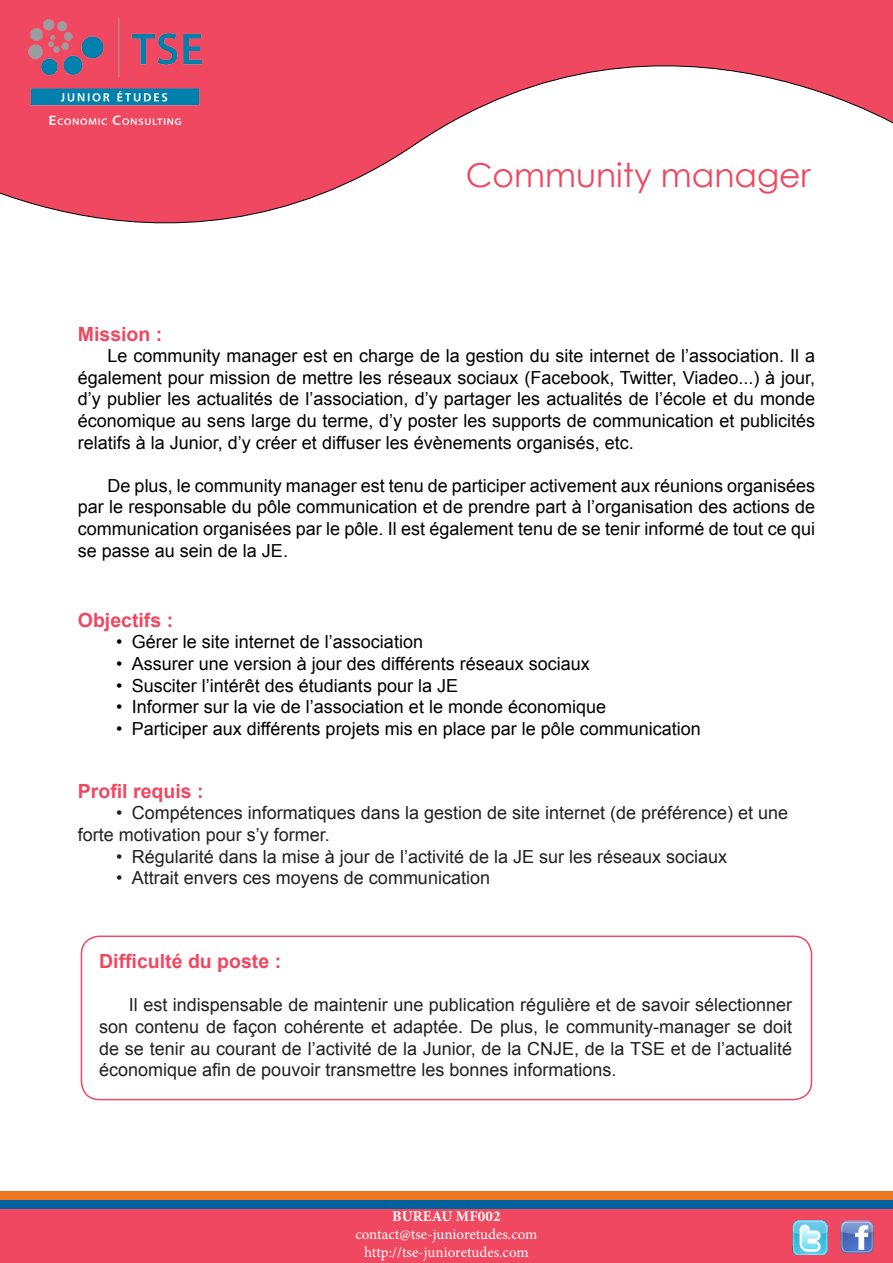
<style>
.page{position:relative;width:893px;height:1263px;background:#fff}
.page>*{position:absolute;margin:0;border:0;box-sizing:border-box;transform-origin:0 0}
.t1{font:33px "Century Gothic";color:#ef4860}
.t2{font:700 19.5px "Arial";color:#ef4860}
.t3{font:18px/21.6px "Arial";color:#000;text-align:justify}
.t4{font:18px/21.6px "Arial";color:#231f20}
.t5{font:15px "Minion Pro";color:#fff}
.t6{font:700 15px "Minion Pro";letter-spacing:.01em;color:#fff}
</style>
<div class="page">
<svg style="left:0;top:0;width:893px;height:224px"></svg>
<div style="left:81px;top:935px;width:731px;height:165px;border:2px solid #ef4860;border-radius:18px"></div>
<img style="left:22px;top:12px;width:185px;height:122px">
<div style="left:0;top:1209px;width:893px;height:54px;background:#ef4860"></div>
<div style="left:0;top:1200px;width:893px;height:9px;background:#00629d"></div>
<div style="left:0;top:1191px;width:893px;height:9px;background:#ed7623"></div>
<img style="left:792px;top:1220px;width:36px;height:35px">
<img style="left:839px;top:1220px;width:35px;height:35px">
<p class="t1" style="left:466px;top:152px;width:346px">Community manager</p>
<p class="t2" style="left:78px;top:321px;width:86px">Mission :</p>
<p class="t3" style="left:78px;top:345px;width:739px;text-indent:30px">Le community manager est en charge de la gestion du site internet de l’association. Il a également pour mission de mettre les réseaux sociaux (Facebook, Twitter, Viadeo...) à jour, d’y publier les actualités de l’association, d’y partager les actualités de l’école et du monde économique au sens large du terme, d’y poster les supports de communication et publicités relatifs à la Junior, d’y créer et diffuser les évènements organisés, etc.</p>
<p class="t3" style="left:78px;top:475px;width:739px;text-indent:30px">De plus, le community manager est tenu de participer activement aux réunions organisées par le responsable du pôle communication et de prendre part à l’organisation des actions de communication organisées par le pôle. Il est également tenu de se tenir informé de tout ce qui se passe au sein de la JE.</p>
<p class="t2" style="left:78px;top:607px;width:97px">Objectifs :</p>
<p class="t3" style="left:116px;top:631px;width:308px">• Gérer le site internet de l’association</p>
<p class="t3" style="left:116px;top:653px;width:475px">• Assurer une version à jour des différents réseaux sociaux</p>
<p class="t3" style="left:116px;top:675px;width:343px">• Susciter l’intérêt des étudiants pour la JE</p>
<p class="t3" style="left:116px;top:696px;width:491px">• Informer sur la vie de l’association et le monde économique</p>
<p class="t3" style="left:116px;top:718px;width:586px">• Participer aux différents projets mis en place par le pôle communication</p>
<p class="t2" style="left:78px;top:778px;width:127px">Profil requis :</p>
<p class="t4" style="left:78px;top:802px;width:712px;text-indent:38px">• Compétences informatiques dans la gestion de site internet (de préférence) et une forte motivation pour s’y former.</p>
<p class="t4" style="left:116px;top:846px;width:612px">• Régularité dans la mise à jour de l’activité de la JE sur les réseaux sociaux</p>
<p class="t4" style="left:116px;top:867px;width:375px">• Attrait envers ces moyens de communication</p>
<p class="t2" style="left:99px;top:948px;width:184px">Difficulté du poste :</p>
<p class="t4" style="left:99px;top:994px;width:694px;text-align:justify;text-indent:30px">Il est indispensable de maintenir une publication régulière et de savoir sélectionner son contenu de façon cohérente et adaptée. De plus, le community-manager se doit de se tenir au courant de l’activité de la Junior, de la CNJE, de la TSE et de l’actualité économique afin de pouvoir transmettre les bonnes informations.</p>
<p class="t6" style="left:392px;top:1206px;width:110px">BUREAU MF002</p>
<p class="t5" style="left:355px;top:1224px;width:184px">contact@tse-junioretudes.com</p>
<p class="t5" style="left:364px;top:1242px;width:166px">http://tse-junioretudes.com</p>
</div>
